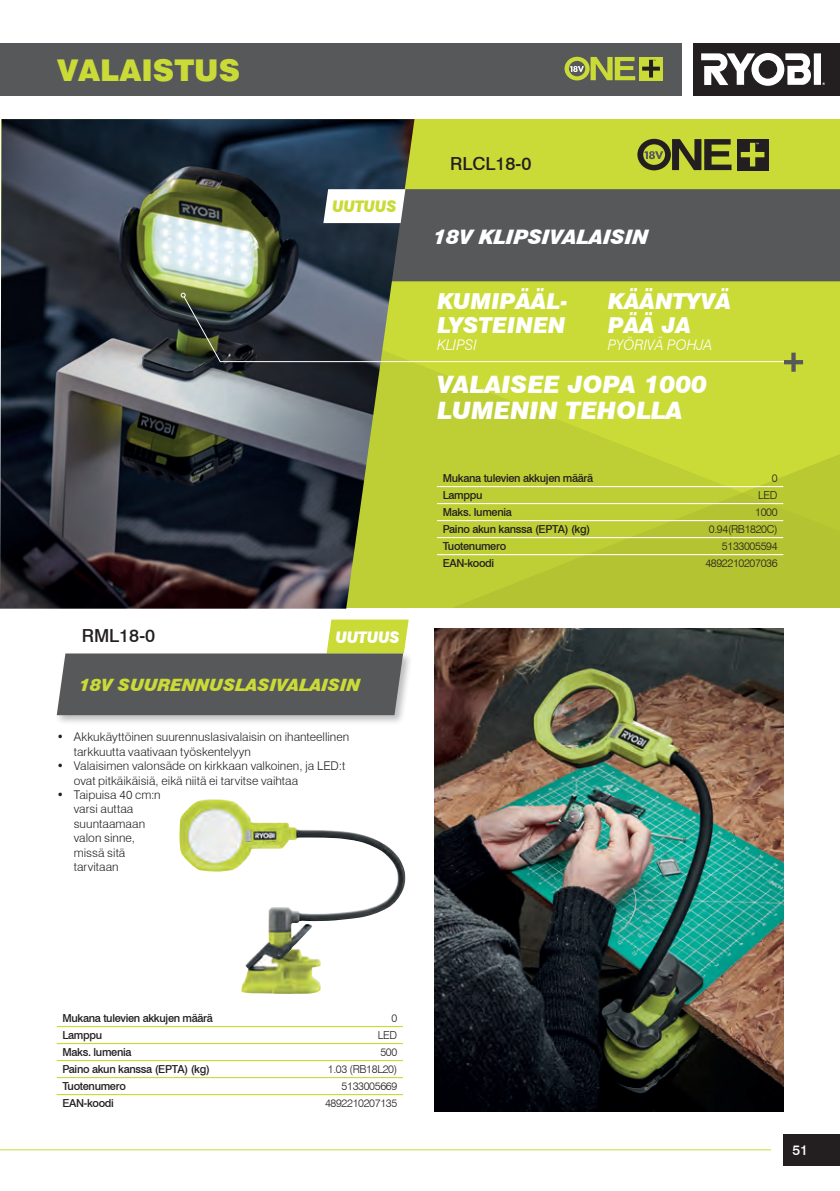
<style>
.page{position:relative;width:840px;height:1191px;background:#fff}
.page>*{position:absolute;margin:0;border:0;box-sizing:border-box;transform-origin:0 0}
.t1{font:900 30px "Swiss 721 BT";color:#cadb37}
.t2{font:italic 900 24px/26px "Swiss 721 BT";color:#fff}
.t3{font:italic 900 22px/24px "Swiss 721 BT";color:#fff}
.t4{font:italic 900 20px "Swiss 721 BT";color:#fff}
.t5{font:500 18px "Swiss 721 BT";color:#231f20}
.t6{font:italic 900 17px "Swiss 721 BT";color:#cadb37}
.t7{font:italic 900 16px "Swiss 721 BT";letter-spacing:-.02em;color:#cadb37;scale:.9 1}
.t8{font:italic 900 16px "Swiss 721 BT";letter-spacing:-.02em;color:#fff;scale:.9 1}
.t9{font:italic 300 14.6px "Swiss 721 BT";color:#fff}
.t10{font:500 14px "Swiss 721 BT";color:#fff}
.t11{font:300 12px/14.4px "Swiss 721 BT";letter-spacing:.005em;color:#231f20}
.t12{font:500 11px "Swiss 721 BT";letter-spacing:-.03em;color:#231f20}
.t13{font:300 11px "Swiss 721 BT";letter-spacing:-.03em;color:#231f20}
</style>
<div class="page">
<div style="left:0;top:43px;width:681px;height:52px;background:#57585a"></div>
<div style="left:693px;top:43px;width:146px;height:52px;background:#231f20"></div>
<div style="left:813px;top:53px;width:7px;height:32px;background:#fff"></div>
<svg style="left:701px;top:53px;width:109px;height:33px"></svg>
<hr style="left:0;top:1149px;width:770px;height:1px;background:#cadb37">
<div style="left:782px;top:1134px;width:57px;height:31px;background:#231f20"></div>
<div style="left:55px;top:651px;width:358px;height:74px;background:#231f20;opacity:.3"></div>
<svg style="left:57px;top:619px;width:351px;height:96px"></svg>
<img style="left:179px;top:800px;width:218px;height:194px">
<svg style="left:564px;top:57px;width:71px;height:23px"></svg>
<div style="left:639px;top:57px;width:23px;height:23px;background:#cadb37"></div>
<svg style="left:642px;top:60px;width:17px;height:17px"></svg>
<div style="left:3px;top:119px;width:836px;height:489px;background:#cadb37"></div>
<svg style="left:414px;top:281px;width:425px;height:327px"></svg>
<svg style="left:452px;top:447px;width:387px;height:161px;fill:#becf35"></svg>
<svg style="left:729px;top:447px;width:110px;height:91px"></svg>
<div style="left:414px;top:189px;width:425px;height:92px;background:#57585a"></div>
<svg style="left:637px;top:139px;width:94px;height:31px"></svg>
<div style="left:736px;top:139px;width:31px;height:31px;background:#231f20"></div>
<svg style="left:740px;top:143px;width:24px;height:23px"></svg>
<img style="left:0;top:119px;width:414px;height:489px">
<svg style="left:183px;top:295px;width:610px;height:67px"></svg>
<svg style="left:180px;top:293px;width:5px;height:5px"></svg>
<svg style="left:783px;top:353px;width:19px;height:19px"></svg>
<img style="left:434px;top:628px;width:348px;height:483px">
<svg style="left:323px;top:189px;width:82px;height:34px;background:#e8e9ea"></svg>
<div style="left:330px;top:197px;width:68px;height:18px;background:#fff"></div>
<hr style="left:57px;top:1026px;width:345px;height:1px;background:#cadb37">
<hr style="left:57px;top:1043px;width:345px;height:1px;background:#cadb37">
<hr style="left:57px;top:1060px;width:345px;height:1px;background:#cadb37">
<hr style="left:57px;top:1077px;width:345px;height:1px;background:#cadb37">
<hr style="left:57px;top:1094px;width:345px;height:1px;background:#cadb37">
<hr style="left:437px;top:486px;width:345px;height:1px;background:#fff">
<hr style="left:437px;top:503px;width:345px;height:1px;background:#fff">
<hr style="left:437px;top:520px;width:345px;height:1px;background:#fff">
<hr style="left:437px;top:537px;width:345px;height:1px;background:#fff">
<hr style="left:437px;top:554px;width:345px;height:1px;background:#fff">
<h1 class="t1" style="left:57px;top:52px;width:185px">VALAISTUS</h1>
<h3 class="t7" style="left:332px;top:197px;width:73px">UUTUUS</h3>
<h3 class="t5" style="left:82px;top:624px;width:75px">RML18-0</h3>
<h3 class="t8" style="left:335px;top:627px;width:73px">UUTUUS</h3>
<h3 class="t6" style="left:78px;top:674px;width:285px">18V SUURENNUSLASIVALAISIN</h3>
<p class="t11" style="left:74px;top:729px;width:277px;text-indent:-17px">• Akkukäyttöinen suurennuslasivalaisin on ihanteellinen tarkkuutta vaativaan työskentelyyn</p>
<p class="t11" style="left:74px;top:758px;width:273px;text-indent:-17px">• Valaisimen valonsäde on kirkkaan valkoinen, ja LED:t ovat pitkäikäisiä, eikä niitä ei tarvitse vaihtaa</p>
<p class="t11" style="left:74px;top:787px;width:88px;text-indent:-17px">• Taipuisa 40 cm:n varsi auttaa suuntaamaan valon sinne, missä sitä tarvitaan</p>
<h3 class="t5" style="left:450px;top:152px;width:83px">RLCL18-0</h3>
<h3 class="t4" style="left:432px;top:225px;width:220px">18V KLIPSIVALAISIN</h3>
<h3 class="t3" style="left:437px;top:289px;width:132px">KUMIPÄÄL-<br>LYSTEINEN</h3>
<p class="t9" style="left:437px;top:335px;width:41px">KLIPSI</p>
<h2 class="t2" style="left:437px;top:372px;width:271px">VALAISEE JOPA 1000<br>LUMENIN TEHOLLA</h2>
<h3 class="t3" style="left:607px;top:289px;width:124px">KÄÄNTYVÄ<br>PÄÄ JA</h3>
<p class="t9" style="left:607px;top:335px;width:106px">PYÖRIVÄ POHJA</p>
<p class="t12" style="left:442px;top:471px;width:152px">Mukana tulevien akkujen määrä</p>
<p class="t13" style="left:771px;top:471px;width:7px">0</p>
<p class="t12" style="left:442px;top:488px;width:41px">Lamppu</p>
<p class="t13" style="left:757px;top:488px;width:21px">LED</p>
<p class="t12" style="left:442px;top:505px;width:71px">Maks. lumenia</p>
<p class="t13" style="left:754px;top:505px;width:24px">1000</p>
<p class="t12" style="left:442px;top:522px;width:149px">Paino akun kanssa (EPTA) (kg)</p>
<p class="t13" style="left:708px;top:522px;width:70px">0.94(RB1820C)</p>
<p class="t12" style="left:442px;top:539px;width:65px">Tuotenumero</p>
<p class="t13" style="left:721px;top:539px;width:57px">5133005594</p>
<p class="t12" style="left:442px;top:556px;width:53px">EAN-koodi</p>
<p class="t13" style="left:705px;top:556px;width:74px">4892210207036</p>
<p class="t12" style="left:62px;top:1011px;width:152px">Mukana tulevien akkujen määrä</p>
<p class="t13" style="left:391px;top:1011px;width:7px">0</p>
<p class="t12" style="left:62px;top:1028px;width:41px">Lamppu</p>
<p class="t13" style="left:377px;top:1028px;width:21px">LED</p>
<p class="t12" style="left:62px;top:1045px;width:71px">Maks. lumenia</p>
<p class="t13" style="left:380px;top:1045px;width:18px">500</p>
<p class="t12" style="left:62px;top:1062px;width:149px">Paino akun kanssa (EPTA) (kg)</p>
<p class="t13" style="left:327px;top:1062px;width:71px">1.03 (RB18L20)</p>
<p class="t12" style="left:62px;top:1079px;width:65px">Tuotenumero</p>
<p class="t13" style="left:341px;top:1079px;width:57px">5133005669</p>
<p class="t12" style="left:62px;top:1096px;width:53px">EAN-koodi</p>
<p class="t13" style="left:325px;top:1096px;width:74px">4892210207135</p>
<p class="t10" style="left:792px;top:1141px;width:17px">51</p>
</div>
